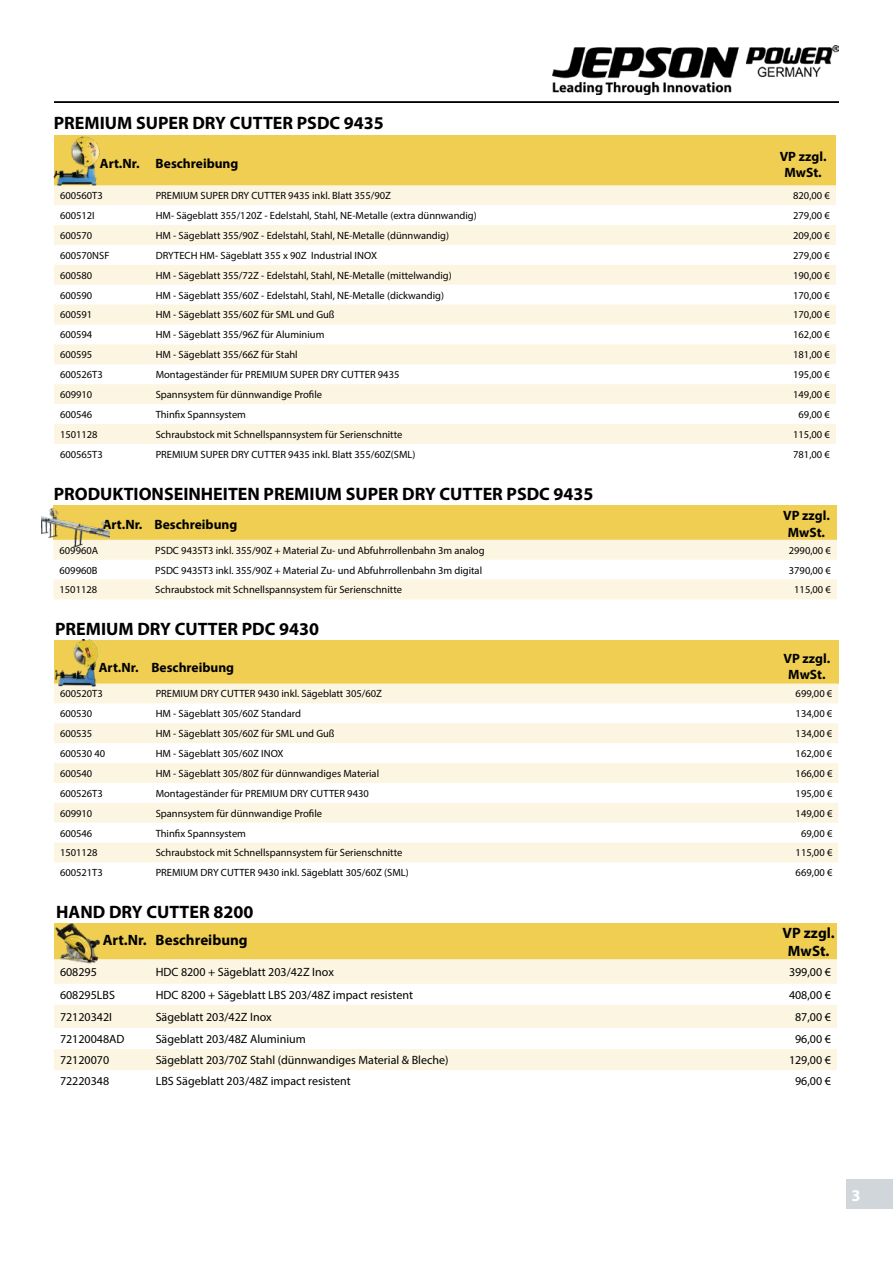
<style>
.page{position:relative;width:893px;height:1263px;background:#fff}
.page>*{position:absolute;margin:0;border:0;box-sizing:border-box;transform-origin:0 0}
.t1{font:700 18px "Myriad Pro";color:#000}
.t2{font:700 16.5px "Myriad Pro";color:#fff}
.t3{font:700 15px/18px "Myriad Pro";color:#000;text-align:center}
.t4{font:700 13.5px/16.2px "Myriad Pro";color:#000;text-align:center}
.t5{font:12px "Myriad Pro";color:#000}
.t6{font:10.5px "Myriad Pro";color:#000}
</style>
<div class="page">
<hr style="left:54px;top:101px;width:785px;height:2px;background:#000">
<img style="left:553px;top:45px;width:286px;height:50px">
<div style="left:54px;top:135px;width:782px;height:50px;background:#efce52"></div>
<svg style="left:54px;top:185px;width:782px;height:259px;fill:#fcf5e1"></svg>
<div style="left:54px;top:505px;width:783px;height:35px;background:#efce52"></div>
<svg style="left:54px;top:540px;width:783px;height:59px;fill:#fcf5e1"></svg>
<div style="left:54px;top:640px;width:784px;height:43px;background:#efce52"></div>
<svg style="left:54px;top:683px;width:784px;height:179px;fill:#fcf5e1"></svg>
<img style="left:53px;top:136px;width:53px;height:51px">
<img style="left:42px;top:505px;width:67px;height:47px">
<img style="left:55px;top:639px;width:47px;height:49px">
<div style="left:54px;top:923px;width:783px;height:36px;background:#efce52"></div>
<svg style="left:54px;top:959px;width:783px;height:111px;fill:#fcf5e1"></svg>
<img style="left:55px;top:923px;width:47px;height:40px">
<div style="left:846px;top:1180px;width:47px;height:29px;background:#d1d6da"></div>
<h1 class="t1" style="left:54px;top:111px;width:332px">PREMIUM SUPER DRY CUTTER PSDC 9435</h1>
<p class="t4" style="left:100px;top:155px;width:140px">Art.Nr. Beschreibung</p>
<p class="t4" style="left:780px;top:148px;width:48px">VP zzgl.<br>MwSt.</p>
<p class="t6" style="left:60px;top:189px;width:44px">600560T3</p>
<p class="t6" style="left:156px;top:189px;width:237px">PREMIUM SUPER DRY CUTTER 9435 inkl. Blatt 355/90Z</p>
<p class="t6" style="left:793px;top:189px;width:38px">820,00 €</p>
<p class="t6" style="left:60px;top:209px;width:36px">600512I</p>
<p class="t6" style="left:156px;top:209px;width:323px">HM- Sägeblatt 355/120Z - Edelstahl, Stahl, NE-Metalle (extra dünnwandig)</p>
<p class="t6" style="left:793px;top:209px;width:38px">279,00 €</p>
<p class="t6" style="left:60px;top:229px;width:34px">600570</p>
<p class="t6" style="left:156px;top:229px;width:295px">HM - Sägeblatt 355/90Z - Edelstahl, Stahl, NE-Metalle (dünnwandig)</p>
<p class="t6" style="left:793px;top:229px;width:38px">209,00 €</p>
<p class="t6" style="left:60px;top:249px;width:51px">600570NSF</p>
<p class="t6" style="left:156px;top:249px;width:223px">DRYTECH HM- Sägeblatt 355 x 90Z Industrial INOX</p>
<p class="t6" style="left:793px;top:249px;width:38px">279,00 €</p>
<p class="t6" style="left:60px;top:269px;width:34px">600580</p>
<p class="t6" style="left:156px;top:269px;width:298px">HM - Sägeblatt 355/72Z - Edelstahl, Stahl, NE-Metalle (mittelwandig)</p>
<p class="t6" style="left:793px;top:269px;width:38px">190,00 €</p>
<p class="t6" style="left:60px;top:289px;width:34px">600590</p>
<p class="t6" style="left:156px;top:289px;width:290px">HM - Sägeblatt 355/60Z - Edelstahl, Stahl, NE-Metalle (dickwandig)</p>
<p class="t6" style="left:793px;top:289px;width:38px">170,00 €</p>
<p class="t6" style="left:60px;top:308px;width:34px">600591</p>
<p class="t6" style="left:156px;top:308px;width:180px">HM - Sägeblatt 355/60Z für SML und Guß</p>
<p class="t6" style="left:793px;top:308px;width:38px">170,00 €</p>
<p class="t6" style="left:60px;top:328px;width:34px">600594</p>
<p class="t6" style="left:156px;top:328px;width:170px">HM - Sägeblatt 355/96Z für Aluminium</p>
<p class="t6" style="left:793px;top:328px;width:38px">162,00 €</p>
<p class="t6" style="left:60px;top:348px;width:34px">600595</p>
<p class="t6" style="left:156px;top:348px;width:144px">HM - Sägeblatt 355/66Z für Stahl</p>
<p class="t6" style="left:793px;top:348px;width:38px">181,00 €</p>
<p class="t6" style="left:60px;top:368px;width:44px">600526T3</p>
<p class="t6" style="left:156px;top:368px;width:245px">Montageständer für PREMIUM SUPER DRY CUTTER 9435</p>
<p class="t6" style="left:793px;top:368px;width:38px">195,00 €</p>
<p class="t6" style="left:60px;top:388px;width:34px">609910</p>
<p class="t6" style="left:156px;top:388px;width:168px">Spannsystem für dünnwandige Profile</p>
<p class="t6" style="left:793px;top:388px;width:38px">149,00 €</p>
<p class="t6" style="left:60px;top:408px;width:34px">600546</p>
<p class="t6" style="left:156px;top:408px;width:92px">Thinfix Spannsystem</p>
<p class="t6" style="left:798px;top:408px;width:33px">69,00 €</p>
<p class="t6" style="left:60px;top:428px;width:39px">1501128</p>
<p class="t6" style="left:156px;top:428px;width:248px">Schraubstock mit Schnellspannsystem für Serienschnitte</p>
<p class="t6" style="left:793px;top:428px;width:38px">115,00 €</p>
<p class="t6" style="left:60px;top:448px;width:44px">600565T3</p>
<p class="t6" style="left:156px;top:448px;width:261px">PREMIUM SUPER DRY CUTTER 9435 inkl. Blatt 355/60Z(SML)</p>
<p class="t6" style="left:793px;top:448px;width:38px">781,00 €</p>
<h1 class="t1" style="left:54px;top:482px;width:541px">PRODUKTIONSEINHEITEN PREMIUM SUPER DRY CUTTER PSDC 9435</h1>
<p class="t4" style="left:103px;top:516px;width:136px">Art.Nr. Beschreibung</p>
<p class="t4" style="left:783px;top:507px;width:48px">VP zzgl.<br>MwSt.</p>
<p class="t6" style="left:60px;top:544px;width:40px">609960A</p>
<p class="t6" style="left:155px;top:544px;width:331px">PSDC 9435T3 inkl. 355/90Z + Material Zu- und Abfuhrrollenbahn 3m analog</p>
<p class="t6" style="left:789px;top:544px;width:44px">2990,00 €</p>
<p class="t6" style="left:60px;top:563px;width:40px">609960B</p>
<p class="t6" style="left:155px;top:563px;width:328px">PSDC 9435T3 inkl. 355/90Z + Material Zu- und Abfuhrrollenbahn 3m digital</p>
<p class="t6" style="left:789px;top:563px;width:44px">3790,00 €</p>
<p class="t6" style="left:60px;top:583px;width:39px">1501128</p>
<p class="t6" style="left:155px;top:583px;width:248px">Schraubstock mit Schnellspannsystem für Serienschnitte</p>
<p class="t6" style="left:794px;top:583px;width:38px">115,00 €</p>
<h1 class="t1" style="left:55px;top:618px;width:265px">PREMIUM DRY CUTTER PDC 9430</h1>
<p class="t4" style="left:99px;top:658px;width:137px">Art.Nr. Beschreibung</p>
<p class="t4" style="left:783px;top:650px;width:48px">VP zzgl.<br>MwSt.</p>
<p class="t6" style="left:60px;top:687px;width:44px">600520T3</p>
<p class="t6" style="left:156px;top:687px;width:228px">PREMIUM DRY CUTTER 9430 inkl. Sägeblatt 305/60Z</p>
<p class="t6" style="left:796px;top:687px;width:38px">699,00 €</p>
<p class="t6" style="left:60px;top:707px;width:34px">600530</p>
<p class="t6" style="left:156px;top:707px;width:147px">HM - Sägeblatt 305/60Z Standard</p>
<p class="t6" style="left:796px;top:707px;width:38px">134,00 €</p>
<p class="t6" style="left:60px;top:727px;width:34px">600535</p>
<p class="t6" style="left:156px;top:727px;width:180px">HM - Sägeblatt 305/60Z für SML und Guß</p>
<p class="t6" style="left:796px;top:727px;width:38px">134,00 €</p>
<p class="t6" style="left:60px;top:747px;width:47px">600530 40</p>
<p class="t6" style="left:156px;top:747px;width:129px">HM - Sägeblatt 305/60Z INOX</p>
<p class="t6" style="left:796px;top:747px;width:38px">162,00 €</p>
<p class="t6" style="left:60px;top:767px;width:34px">600540</p>
<p class="t6" style="left:156px;top:767px;width:225px">HM - Sägeblatt 305/80Z für dünnwandiges Material</p>
<p class="t6" style="left:796px;top:767px;width:38px">166,00 €</p>
<p class="t6" style="left:60px;top:787px;width:44px">600526T3</p>
<p class="t6" style="left:156px;top:787px;width:215px">Montageständer für PREMIUM DRY CUTTER 9430</p>
<p class="t6" style="left:796px;top:787px;width:38px">195,00 €</p>
<p class="t6" style="left:60px;top:807px;width:34px">609910</p>
<p class="t6" style="left:156px;top:807px;width:168px">Spannsystem für dünnwandige Profile</p>
<p class="t6" style="left:796px;top:807px;width:38px">149,00 €</p>
<p class="t6" style="left:60px;top:826px;width:34px">600546</p>
<p class="t6" style="left:156px;top:826px;width:92px">Thinfix Spannsystem</p>
<p class="t6" style="left:801px;top:826px;width:33px">69,00 €</p>
<p class="t6" style="left:60px;top:846px;width:39px">1501128</p>
<p class="t6" style="left:156px;top:846px;width:248px">Schraubstock mit Schnellspannsystem für Serienschnitte</p>
<p class="t6" style="left:796px;top:846px;width:38px">115,00 €</p>
<p class="t6" style="left:60px;top:866px;width:44px">600521T3</p>
<p class="t6" style="left:156px;top:866px;width:255px">PREMIUM DRY CUTTER 9430 inkl. Sägeblatt 305/60Z (SML)</p>
<p class="t6" style="left:796px;top:866px;width:38px">669,00 €</p>
<h1 class="t1" style="left:56px;top:901px;width:199px">HAND DRY CUTTER 8200</h1>
<h3 class="t3" style="left:103px;top:931px;width:146px">Art.Nr. Beschreibung</h3>
<h3 class="t3" style="left:783px;top:923px;width:54px">VP zzgl.<br>MwSt.</h3>
<p class="t5" style="left:60px;top:964px;width:38px">608295</p>
<p class="t5" style="left:156px;top:964px;width:180px">HDC 8200 + Sägeblatt 203/42Z Inox</p>
<p class="t5" style="left:789px;top:964px;width:43px">399,00 €</p>
<p class="t5" style="left:60px;top:987px;width:57px">608295LBS</p>
<p class="t5" style="left:156px;top:987px;width:259px">HDC 8200 + Sägeblatt LBS 203/48Z impact resistent</p>
<p class="t5" style="left:789px;top:987px;width:43px">408,00 €</p>
<p class="t5" style="left:60px;top:1009px;width:54px">72120342I</p>
<p class="t5" style="left:156px;top:1009px;width:118px">Sägeblatt 203/42Z Inox</p>
<p class="t5" style="left:795px;top:1009px;width:37px">87,00 €</p>
<p class="t5" style="left:60px;top:1031px;width:66px">72120048AD</p>
<p class="t5" style="left:156px;top:1031px;width:152px">Sägeblatt 203/48Z Aluminium</p>
<p class="t5" style="left:795px;top:1031px;width:37px">96,00 €</p>
<p class="t5" style="left:60px;top:1052px;width:51px">72120070</p>
<p class="t5" style="left:156px;top:1052px;width:294px">Sägeblatt 203/70Z Stahl (dünnwandiges Material &amp; Bleche)</p>
<p class="t5" style="left:789px;top:1052px;width:43px">129,00 €</p>
<p class="t5" style="left:60px;top:1073px;width:51px">72220348</p>
<p class="t5" style="left:156px;top:1073px;width:197px">LBS Sägeblatt 203/48Z impact resistent</p>
<p class="t5" style="left:795px;top:1073px;width:37px">96,00 €</p>
<h2 class="t2" style="left:851px;top:1184px;width:11px">3</h2>
</div>
